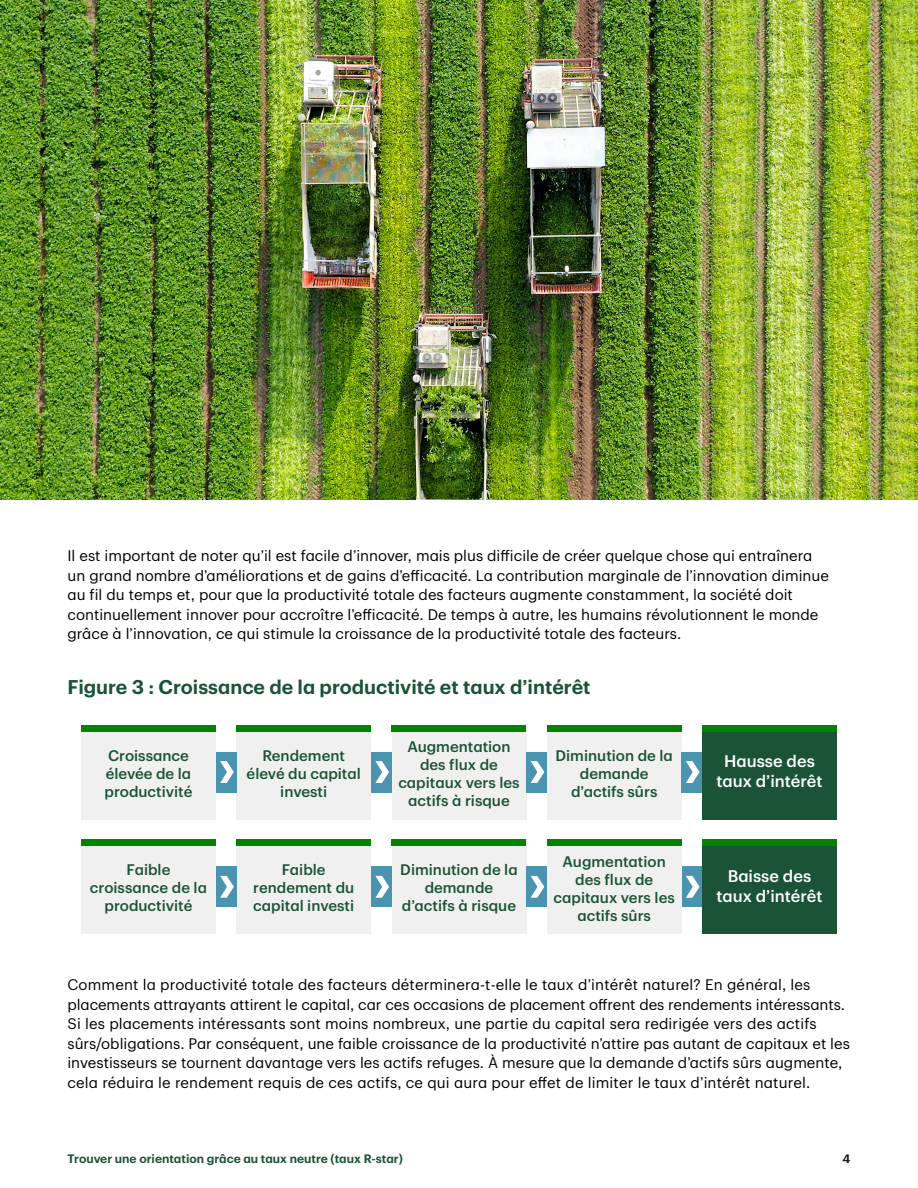
<style>
.page{position:relative;width:918px;height:1188px;background:#fff}
.page>*{position:absolute;margin:0;border:0;box-sizing:border-box;transform-origin:0 0}
.CH1__13pt_Semibold__Forest_Green{font:600 19.5px "TD Graphik";color:#1a5336}
.t1{font:500 16.5px/19.8px "TD Graphik";color:#fff;text-align:center}
.Body_Copy__10pt_Regular__Black{font:15px/19.5px "TD Graphik";color:#000}
.t2{font:500 15px/18px "TD Graphik";color:#1a5336;text-align:center}
.t3{font:600 12px "TD Graphik";color:#1a5336}
.t4{font:600 12px "TD Graphik";color:#1c1c1c}
</style>
<div class="page">
<img style="left:0;top:0;width:918px;height:500px">
<div style="left:81px;top:725px;width:135px;height:94px;background:#f0f0f0"></div>
<div style="left:81px;top:725px;width:135px;height:7px;background:#038203"></div>
<div style="left:236px;top:725px;width:135px;height:94px;background:#f0f0f0"></div>
<div style="left:236px;top:725px;width:135px;height:7px;background:#038203"></div>
<div style="left:392px;top:725px;width:134px;height:94px;background:#f0f0f0"></div>
<div style="left:392px;top:725px;width:134px;height:7px;background:#038203"></div>
<div style="left:547px;top:725px;width:135px;height:94px;background:#f0f0f0"></div>
<div style="left:547px;top:725px;width:135px;height:7px;background:#038203"></div>
<div style="left:702px;top:725px;width:135px;height:94px;background:#1a5336"></div>
<div style="left:702px;top:725px;width:135px;height:7px;background:#038203"></div>
<div style="left:81px;top:840px;width:135px;height:94px;background:#f0f0f0"></div>
<div style="left:81px;top:840px;width:135px;height:6px;background:#038203"></div>
<div style="left:236px;top:840px;width:135px;height:94px;background:#f0f0f0"></div>
<div style="left:236px;top:840px;width:135px;height:6px;background:#038203"></div>
<div style="left:392px;top:840px;width:134px;height:94px;background:#f0f0f0"></div>
<div style="left:392px;top:840px;width:134px;height:6px;background:#038203"></div>
<div style="left:702px;top:840px;width:135px;height:94px;background:#1a5336"></div>
<div style="left:702px;top:840px;width:135px;height:6px;background:#038203"></div>
<div style="left:216px;top:752px;width:20px;height:40px;background:#4b94af"></div>
<svg style="left:220px;top:761px;width:14px;height:22px"></svg>
<div style="left:371px;top:867px;width:21px;height:40px;background:#4b94af"></div>
<svg style="left:375px;top:876px;width:14px;height:22px"></svg>
<div style="left:526px;top:867px;width:21px;height:40px;background:#4b94af"></div>
<svg style="left:531px;top:876px;width:13px;height:22px"></svg>
<div style="left:682px;top:867px;width:20px;height:40px;background:#4b94af"></div>
<svg style="left:686px;top:876px;width:14px;height:22px"></svg>
<div style="left:216px;top:867px;width:20px;height:40px;background:#4b94af"></div>
<svg style="left:220px;top:876px;width:14px;height:22px"></svg>
<div style="left:371px;top:752px;width:21px;height:40px;background:#4b94af"></div>
<svg style="left:375px;top:761px;width:14px;height:22px"></svg>
<div style="left:526px;top:752px;width:21px;height:40px;background:#4b94af"></div>
<svg style="left:531px;top:761px;width:13px;height:22px"></svg>
<div style="left:682px;top:752px;width:20px;height:40px;background:#4b94af"></div>
<svg style="left:686px;top:761px;width:14px;height:22px"></svg>
<div style="left:547px;top:840px;width:135px;height:94px;background:#f0f0f0"></div>
<div style="left:547px;top:840px;width:135px;height:6px;background:#038203"></div>
<p class="Body_Copy__10pt_Regular__Black" style="left:68px;top:545px;width:763px">Il est important de noter qu’il est facile d’innover, mais plus difficile de créer quelque chose qui entraînera un grand nombre d’améliorations et de gains d’efficacité. La contribution marginale de l’innovation diminue au fil du temps et, pour que la productivité totale des facteurs augmente constamment, la société doit continuellement innover pour accroître l’efficacité. De temps à autre, les humains révolutionnent le monde grâce à l’innovation, ce qui stimule la croissance de la productivité totale des facteurs.</p>
<p class="CH1__13pt_Semibold__Forest_Green" style="left:68px;top:672px;width:524px">Figure 3 : Croissance de la productivité et taux d’intérêt</p>
<p class="t2" style="left:105px;top:745px;width:89px;text-align:left">Croissance élevée de la productivité</p>
<p class="t2" style="left:247px;top:745px;width:116px">Rendement élevé du capital investi</p>
<p class="t2" style="left:398px;top:737px;width:123px">Augmentation des flux de capitaux vers les actifs à risque</p>
<p class="t2" style="left:556px;top:745px;width:119px">Diminution de la demande d’actifs sûrs</p>
<p class="t1" style="left:716px;top:750px;width:108px">Hausse des taux d’intérêt</p>
<p class="t2" style="left:253px;top:860px;width:103px">Faible rendement du capital investi</p>
<p class="t2" style="left:554px;top:852px;width:123px">Augmentation des flux de capitaux vers les actifs sûrs</p>
<p class="t2" style="left:90px;top:860px;width:119px">Faible croissance de la productivité</p>
<p class="t2" style="left:400px;top:860px;width:119px">Diminution de la demande d’actifs à risque</p>
<p class="t1" style="left:716px;top:865px;width:108px">Baisse des taux d’intérêt</p>
<p class="Body_Copy__10pt_Regular__Black" style="left:68px;top:974px;width:784px">Comment la productivité totale des facteurs déterminera-t-elle le taux d’intérêt naturel? En général, les placements attrayants attirent le capital, car ces occasions de placement offrent des rendements intéressants.<br>Si les placements intéressants sont moins nombreux, une partie du capital sera redirigée vers des actifs sûrs/obligations. Par conséquent, une faible croissance de la productivité n’attire pas autant de capitaux et les investisseurs se tournent davantage vers les actifs refuges. À mesure que la demande d’actifs sûrs augmente, cela réduira le rendement requis de ces actifs, ce qui aura pour effet de limiter le taux d’intérêt naturel.</p>
<p class="t3" style="left:68px;top:1150px;width:337px">Trouver une orientation grâce au taux neutre (taux R-star)</p>
<p class="t4" style="left:843px;top:1150px;width:9px">4</p>
</div>
